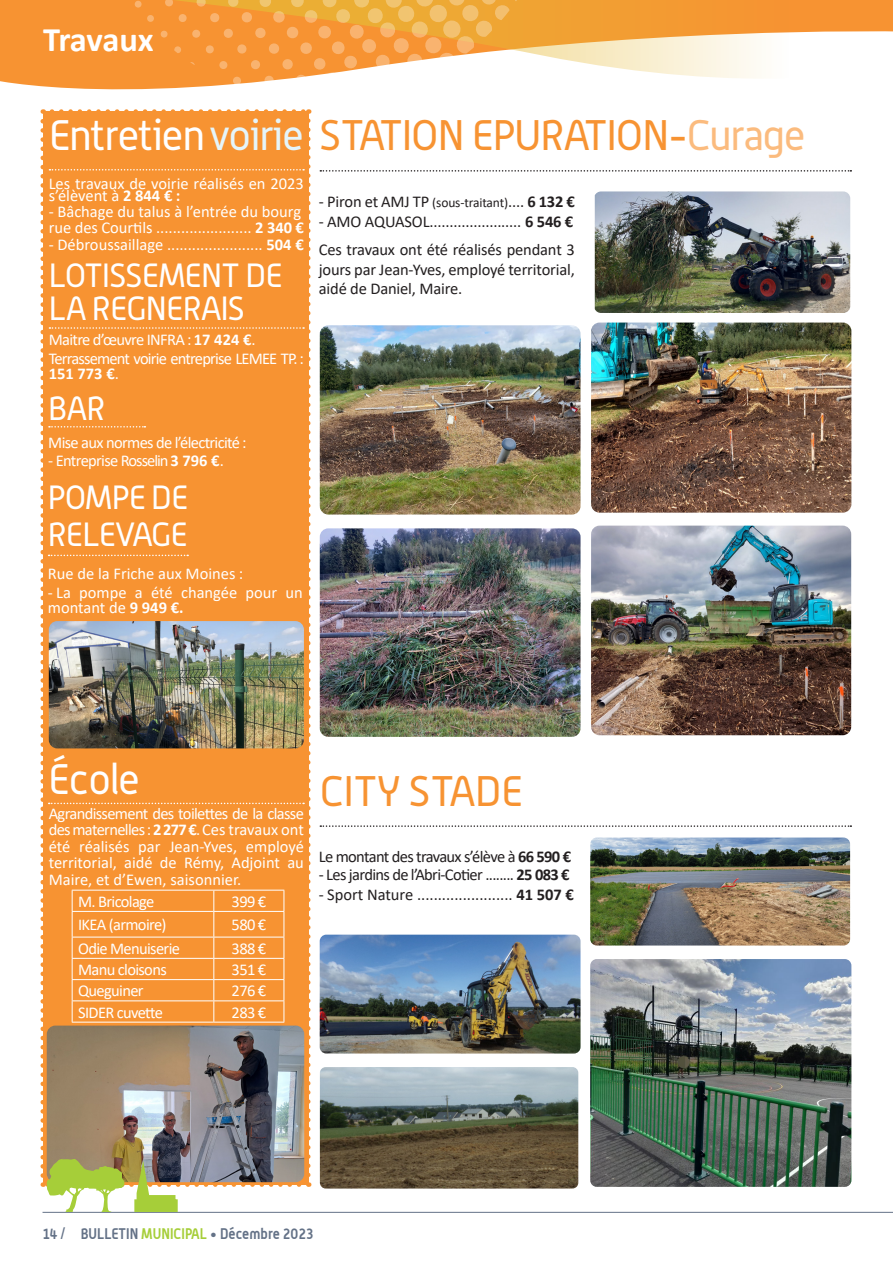
<style>
.page{position:relative;width:893px;height:1263px;background:#fff}
.page>*{position:absolute;margin:0;border:0;box-sizing:border-box;transform-origin:0 0}
.t1{font:42px "Alwyn";letter-spacing:-.03em;color:#f79332}
.t2{font:42px "Alwyn";letter-spacing:-.005em;color:#f79332}
.t3{font:42px "Alwyn";letter-spacing:-.03em;color:#fff}
.t4{font:700 34.5px "Calibri";letter-spacing:-.015em;color:#fff}
.t5{font:33px/33px "Alwyn";letter-spacing:-.02em;color:#fff}
.Texte{font:16.5px/16.5px "Calibri";letter-spacing:-.015em;color:#fff}
.Texte-2{font:16.5px/19.5px "Calibri";letter-spacing:-.01em;color:#231f20;text-align:justify}
.Texte-3{font:16.5px "Calibri";letter-spacing:-.04em;color:#fff}
.Texte-4{font:16.5px "Calibri";letter-spacing:-.04em;color:#231f20}
.Texte-5{font:16.5px/15px "Calibri";letter-spacing:-.05em;color:#fff}
.t6{font:700 15px "Alwyn";color:#647287;scale:.9 1}
.s1{color:#fff}
.s2{color:#e5f5fa}
.s3{color:#fbbb7e}
.s4{font-weight:700}
.s5{font-size:13.5px}
.s6{color:#a6ce39}
</style>
<div class="page">
<hr style="left:43px;top:1212px;width:850px;height:1px;background:#647287">
<svg style="left:0;top:0;width:893px;height:110px"></svg>
<svg style="left:0;top:0;width:883px;height:80px"></svg>
<svg style="left:147px;top:15px;width:7px;height:7px"></svg>
<svg style="left:160px;top:0;width:363px;height:100px"></svg>
<svg style="left:134px;top:0;width:8px;height:8px"></svg>
<svg style="left:320px;top:170px;width:531px;height:2px"></svg>
<img style="left:320px;top:325px;width:260px;height:189px">
<img style="left:320px;top:528px;width:260px;height:209px">
<img style="left:591px;top:323px;width:260px;height:190px">
<img style="left:595px;top:191px;width:255px;height:122px">
<img style="left:591px;top:526px;width:260px;height:209px">
<svg style="left:320px;top:825px;width:531px;height:2px"></svg>
<img style="left:320px;top:935px;width:260px;height:118px">
<img style="left:320px;top:1067px;width:258px;height:121px">
<img style="left:590px;top:837px;width:260px;height:108px">
<img style="left:590px;top:959px;width:261px;height:228px">
<img style="left:40px;top:109px;width:270px;height:1103px">
<p class="t4" style="left:43px;top:15px;width:112px">Travaux</p>
<p class="t1" style="left:49px;top:111px;width:758px"><span class="s1">Entretien</span><span class="s2">voirie</span> STATION EPURATION-<span class="s3">Curage</span></p>
<p class="Texte" style="left:49px;top:177px;width:257px;line-height:12px">Les travaux de voirie réalisés en 2023 s’élèvent à <span class="s4">2 844 € :</span></p>
<p class="Texte" style="left:49px;top:203px;width:254px">- Bâchage du talus à l’entrée du bourg</p>
<p class="Texte" style="left:49px;top:219px;width:257px">rue des Courtils ....................... <span class="s4">2 340 €</span></p>
<p class="Texte" style="left:49px;top:235px;width:257px">- Débroussaillage ....................... <span class="s4">504 €</span></p>
<p class="Texte-2" style="left:319px;top:192px;width:258px">- Piron et AMJ TP <span class="s5">(sous-traitant)</span>.... <span class="s4">6 132 €</span></p>
<p class="Texte-2" style="left:319px;top:211px;width:256px">- AMO AQUASOL....................... <span class="s4">6 546 €</span></p>
<p class="Texte-2" style="left:319px;top:240px;width:258px">Ces travaux ont été réalisés pendant 3 jours par Jean-Yves, employé territorial, aidé de Daniel, Maire.</p>
<p class="t5" style="left:49px;top:258px;width:235px">LOTISSEMENT DE<br>LA REGNERAIS</p>
<p class="Texte-3" style="left:49px;top:328px;width:208px">Maitre d’œuvre INFRA : <span class="s4">17 424 €</span>.</p>
<p class="Texte-5" style="left:49px;top:351px;width:257px">Terrassement voirie entreprise LEMEE TP. :<br><span class="s4">151 773 €</span>.</p>
<p class="t5" style="left:48px;top:391px;width:58px">BAR</p>
<p class="Texte-3" style="left:48px;top:431px;width:200px">Mise aux normes de l’électricité :</p>
<p class="Texte-5" style="left:48px;top:453px;width:177px">- Entreprise Rosselin <span class="s4">3 796 €</span>.</p>
<p class="t5" style="left:48px;top:480px;width:142px">POMPE DE</p>
<p class="t5" style="left:48px;top:517px;width:141px">RELEVAGE</p>
<p class="Texte" style="left:48px;top:564px;width:197px">Rue de la Friche aux Moines :</p>
<p class="Texte" style="left:48px;top:584px;width:257px;line-height:15px">- La pompe a été changée pour un montant de <span class="s4">9 949 €.</span></p>
<p class="t3" style="left:48px;top:754px;width:93px">École</p>
<p class="Texte" style="left:49px;top:804px;width:257px;text-align:justify">Agrandissement des toilettes de la classe des maternelles : <span class="s4">2 277 €</span>. Ces travaux ont été réalisés par Jean-Yves, employé territorial, aidé de Rémy, Adjoint au Maire, et d’Ewen, saisonnier.</p>
<p class="Texte-3" style="left:78px;top:890px;width:78px">M. Bricolage</p>
<p class="Texte" style="left:232px;top:893px;width:36px">399 €</p>
<p class="Texte-3" style="left:78px;top:913px;width:90px">IKEA (armoire)</p>
<p class="Texte" style="left:232px;top:916px;width:36px">580 €</p>
<p class="Texte-3" style="left:78px;top:937px;width:103px">Odie Menuiserie</p>
<p class="Texte" style="left:232px;top:940px;width:36px">388 €</p>
<p class="Texte-3" style="left:78px;top:958px;width:90px">Manu cloisons</p>
<p class="Texte" style="left:232px;top:961px;width:36px">351 €</p>
<p class="Texte-3" style="left:78px;top:979px;width:67px">Queguiner</p>
<p class="Texte" style="left:232px;top:982px;width:36px">276 €</p>
<p class="Texte-3" style="left:78px;top:1001px;width:86px">SIDER cuvette</p>
<p class="Texte" style="left:232px;top:1003px;width:36px">283 €</p>
<p class="t2" style="left:320px;top:766px;width:205px">CITY STADE</p>
<p class="Texte-4" style="left:319px;top:845px;width:254px">Le montant des travaux s’élève à <span class="s4">66 590 €</span></p>
<p class="Texte-4" style="left:319px;top:863px;width:252px">- Les jardins de l’Abri-Cotier ........ <span class="s4">25 083 €</span></p>
<p class="Texte-2" style="left:319px;top:884px;width:257px">- Sport Nature ....................... <span class="s4">41 507 €</span></p>
<p class="t6" style="left:43px;top:1225px;width:303px">14 / BULLETIN <span class="s6">MUNICIPAL</span> • Décembre 2023</p>
</div>
